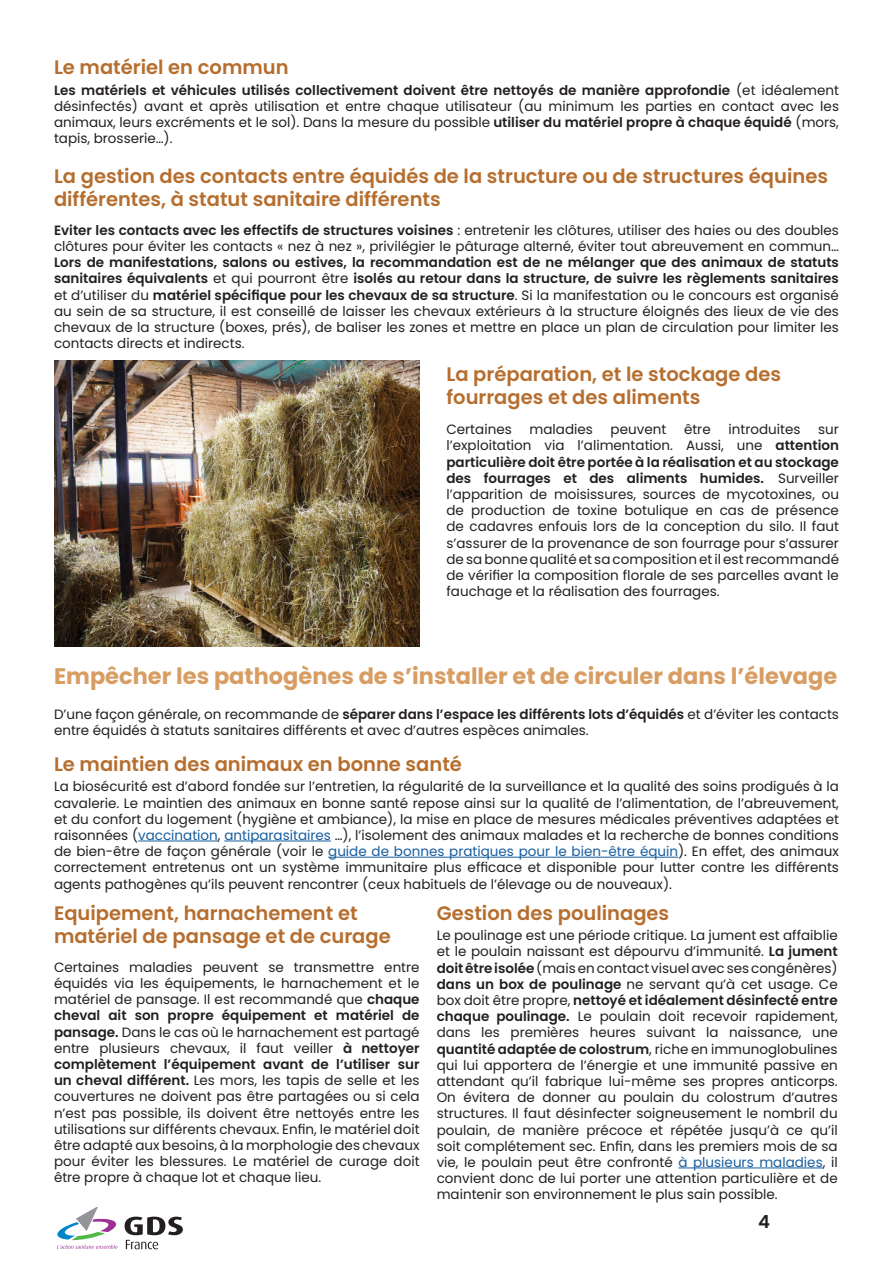
<style>
.page{position:relative;width:893px;height:1263px;background:#fff}
.page>*{position:absolute;margin:0;border:0;box-sizing:border-box;transform-origin:0 0}
.t1{font:700 22.5px "Poppins";color:#d89d62}
.t2{font:600 19.5px/23.4px "Poppins";color:#b66e2e}
.t3{font:600 18px "Poppins";color:#231f20}
.t4{font:13.5px/16.2px "Poppins";color:#231f20;text-align:justify}
.s1{font-weight:600}
.s2{color:#175d9e}
</style>
<div class="page">
<svg style="left:57px;top:1207px;width:61px;height:42px"></svg>
<svg style="left:125px;top:1216px;width:58px;height:33px"></svg>
<img style="left:54px;top:360px;width:366px;height:287px">
<hr style="left:138px;top:841px;width:80px;height:1px;background:#175d9e">
<hr style="left:224px;top:841px;width:107px;height:1px;background:#175d9e">
<hr style="left:328px;top:857px;width:350px;height:1px;background:#175d9e">
<hr style="left:678px;top:1167px;width:145px;height:1px;background:#175d9e">
<h2 class="t2" style="left:54px;top:56px;width:236px">Le matériel en commun</h2>
<p class="t4" style="left:54px;top:82px;width:786px"><span class="s1">Les matériels et véhicules utilisés collectivement doivent être nettoyés de manière approfondie</span> (et idéalement désinfectés) avant et après utilisation et entre chaque utilisateur (au minimum les parties en contact avec les animaux, leurs excréments et le sol). Dans la mesure du possible <span class="s1">utiliser du matériel propre à chaque équidé</span> (mors, tapis, brosserie…).</p>
<h2 class="t2" style="left:54px;top:165px;width:775px">La gestion des contacts entre équidés de la structure ou de structures équines différentes, à statut sanitaire différents</h2>
<p class="t4" style="left:54px;top:222px;width:786px"><span class="s1">Eviter les contacts avec les effectifs de structures voisines</span> : entretenir les clôtures, utiliser des haies ou des doubles clôtures pour éviter les contacts « nez à nez », privilégier le pâturage alterné, éviter tout abreuvement en commun…</p>
<p class="t4" style="left:54px;top:255px;width:786px"><span class="s1">Lors de manifestations, salons ou estives, la recommandation est de ne mélanger que des animaux de statuts sanitaires équivalents</span> et qui pourront être <span class="s1">isolés au retour dans la structure, de suivre les règlements sanitaires </span>et d’utiliser du <span class="s1">matériel spécifique pour les chevaux de sa structure</span>. Si la manifestation ou le concours est organisé au sein de sa structure, il est conseillé de laisser les chevaux extérieurs à la structure éloignés des lieux de vie des chevaux de la structure (boxes, prés), de baliser les zones et mettre en place un plan de circulation pour limiter les contacts directs et indirects.</p>
<h2 class="t2" style="left:446px;top:362px;width:336px">La préparation, et le stockage des fourrages et des aliments</h2>
<p class="t4" style="left:446px;top:421px;width:67px">Certaines</p>
<p class="t4" style="left:529px;top:421px;width:65px">maladies</p>
<p class="t4" style="left:611px;top:421px;width:57px">peuvent</p>
<p class="t4" style="left:684px;top:421px;width:28px">être</p>
<p class="t4" style="left:728px;top:421px;width:73px">introduites</p>
<p class="t4" style="left:446px;top:421px;width:394px;text-indent:372px">sur l’exploitation via l’alimentation. Aussi, une <span class="s1">attention particulière doit être portée à la réalisation et au stockage des fourrages et des aliments humides.</span> Surveiller l’apparition de moisissures, sources de mycotoxines, ou de production de toxine botulique en cas de présence de cadavres enfouis lors de la conception du silo. Il faut s’assurer de la provenance de son fourrage pour s’assurer de sa bonne qualité et sa composition et il est recommandé de vérifier la composition florale de ses parcelles avant le fauchage et la réalisation des fourrages.</p>
<h1 class="t1" style="left:54px;top:665px;width:785px">Empêcher les pathogènes de s’installer et de circuler dans l’élevage</h1>
<p class="t4" style="left:54px;top:706px;width:786px">D’une façon générale, on recommande de <span class="s1">séparer dans l’espace les différents lots d’équidés</span> et d’éviter les contacts entre équidés à statuts sanitaires différents et avec d’autres espèces animales.</p>
<h2 class="t2" style="left:54px;top:753px;width:409px">Le maintien des animaux en bonne santé</h2>
<p class="t4" style="left:54px;top:779px;width:787px">La biosécurité est d’abord fondée sur l’entretien, la régularité de la surveillance et la qualité des soins prodigués à la cavalerie. Le maintien des animaux en bonne santé repose ainsi sur la qualité de l’alimentation, de l’abreuvement, et du confort du logement (hygiène et ambiance), la mise en place de mesures médicales préventives adaptées et raisonnées (<span class="s2">vaccination</span>, <span class="s2">antiparasitaires</span> …), l’isolement des animaux malades et la recherche de bonnes conditions de bien-être de façon générale (voir le <span class="s2">guide de bonnes pratiques pour le bien-être équin</span>). En effet, des animaux correctement entretenus ont un système immunitaire plus efficace et disponible pour lutter contre les différents agents pathogènes qu’ils peuvent rencontrer (ceux habituels de l’élevage ou de nouveaux).</p>
<h2 class="t2" style="left:54px;top:901px;width:338px">Equipement, harnachement et matériel de pansage et de curage</h2>
<h2 class="t2" style="left:437px;top:903px;width:234px">Gestion des poulinages</h2>
<p class="t4" style="left:54px;top:959px;width:367px">Certaines maladies peuvent se transmettre entre équidés via les équipements, le harnachement et le matériel de pansage. Il est recommandé que <span class="s1">chaque cheval ait son propre équipement et matériel de pansage.</span> Dans le cas où le harnachement est partagé entre plusieurs chevaux, il faut veiller <span class="s1">à nettoyer complètement l’équipement avant de l’utiliser sur un cheval différent.</span> Les mors, les tapis de selle et les couvertures ne doivent pas être partagées ou si cela n’est pas possible, ils doivent être nettoyés entre les utilisations sur différents chevaux. Enfin, le matériel doit être adapté aux besoins, à la morphologie des chevaux pour éviter les blessures. Le matériel de curage doit être propre à chaque lot et chaque lieu.</p>
<p class="t4" style="left:437px;top:927px;width:402px">Le poulinage est une période critique. La jument est affaiblie et le poulain naissant est dépourvu d’immunité. <span class="s1">La jument doit être isolée</span> (mais en contact visuel avec ses congénères) <span class="s1">dans un box de poulinage</span> ne servant qu’à cet usage. Ce box doit être propre, <span class="s1">nettoyé et idéalement désinfecté entre chaque poulinage.</span> Le poulain doit recevoir rapidement, dans les premières heures suivant la naissance, une <span class="s1">quantité adaptée de colostrum</span>, riche en immunoglobulines qui lui apportera de l’énergie et une immunité passive en attendant qu’il fabrique lui-même ses propres anticorps.<br>On évitera de donner au poulain du colostrum d’autres structures. Il faut désinfecter soigneusement le nombril du poulain, de manière précoce et répétée jusqu’à ce qu’il soit complétement sec. Enfin, dans les premiers mois de sa vie, le poulain peut être confronté <span class="s2">à plusieurs maladies</span>, il convient donc de lui porter une attention particulière et de maintenir son environnement le plus sain possible.</p>
<h3 class="t3" style="left:758px;top:1214px;width:13px">4</h3>
</div>
